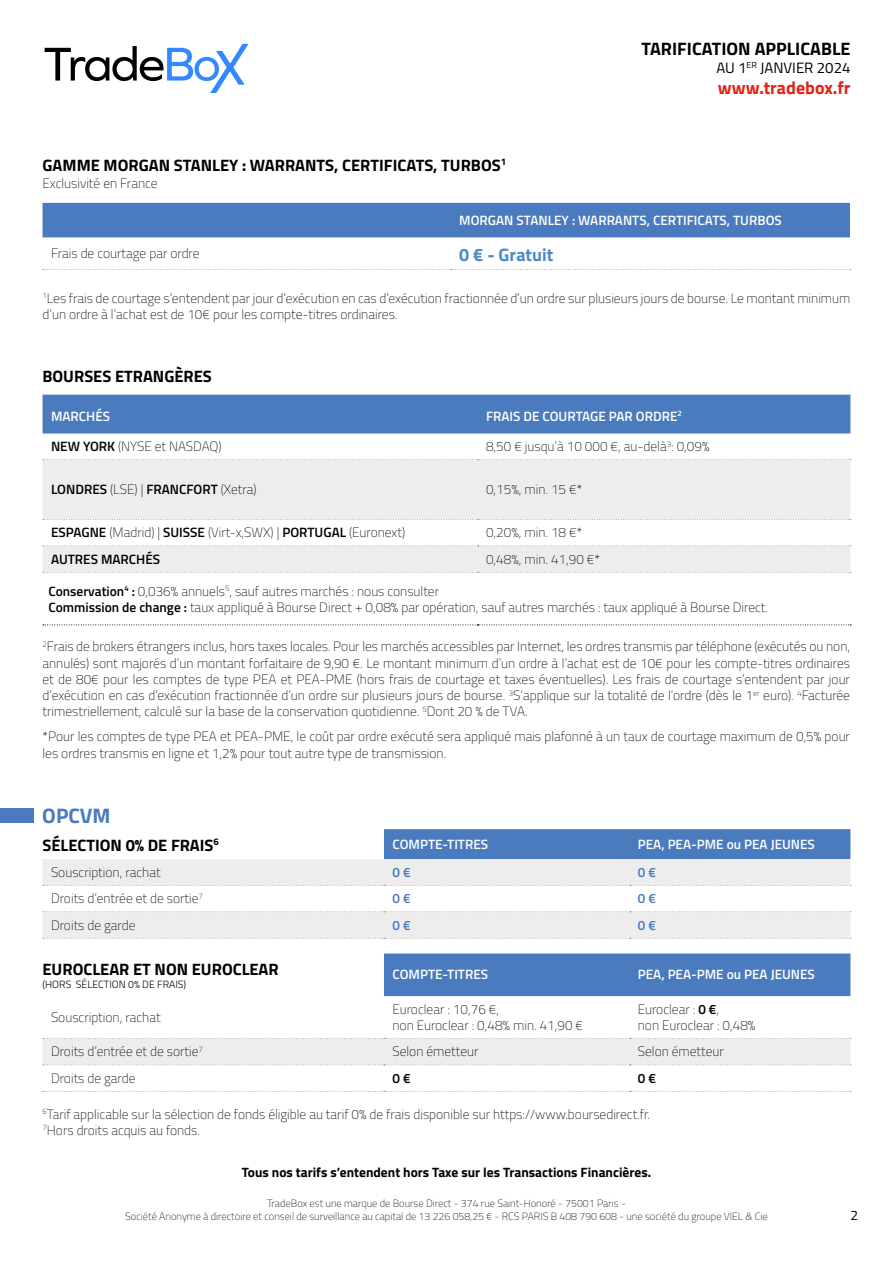
<style>
.page{position:relative;width:893px;height:1263px;background:#fff}
.page>*{position:absolute;margin:0;border:0;box-sizing:border-box;transform-origin:0 0}
.t1{font:700 21px "Cairo";color:#497bbe}
.t2{font:700 18px "Cairo";color:#000}
.t3{font:700 18px "Cairo";color:#e42313}
.t4{font:700 18px "Cairo";color:#4c8ac8}
.t5{font:700 16.5px "Cairo";color:#000}
.t6{font:15px "Cairo";color:#000}
.t7{font:13.65px "Cairo";color:#000}
.t8{font:200 13.5px/16.2px "Cairo";color:#000}
.t9{font:600 13.5px "Cairo";color:#fff}
.t10{font:700 13.5px "Cairo";color:#000}
.t11{font:600 13.5px "Cairo";color:#000}
.t12{font:600 13.5px "Cairo";color:#497bbe}
.t13{font:200 10.5px/13.5px "Cairo";color:#000;text-align:center}
.t14{font:300 10.5px "Cairo";color:#000}
.s1{font-weight:600}
.s2{font-weight:200}
</style>
<div class="page">
<svg style="left:45px;top:44px;width:203px;height:48px"></svg>
<div style="left:384px;top:829px;width:466px;height:30px;background:#497bbe"></div>
<svg style="left:43px;top:859px;width:807px;height:79px;fill:#ededed"></svg>
<svg style="left:43px;top:885px;width:808px;height:1px"></svg>
<svg style="left:43px;top:911px;width:808px;height:1px"></svg>
<svg style="left:43px;top:938px;width:808px;height:1px"></svg>
<div style="left:0;top:808px;width:34px;height:14px;background:#497bbe"></div>
<div style="left:384px;top:953px;width:466px;height:43px;background:#497bbe"></div>
<div style="left:43px;top:1038px;width:808px;height:27px;background:#ededed"></div>
<svg style="left:43px;top:1091px;width:808px;height:1px"></svg>
<div style="left:43px;top:395px;width:807px;height:38px;background:#497bbe"></div>
<svg style="left:43px;top:460px;width:807px;height:112px;fill:#ededed"></svg>
<svg style="left:43px;top:624px;width:808px;height:1px"></svg>
<svg style="left:43px;top:545px;width:808px;height:1px"></svg>
<svg style="left:43px;top:572px;width:808px;height:1px"></svg>
<svg style="left:43px;top:459px;width:808px;height:1px"></svg>
<svg style="left:43px;top:519px;width:808px;height:1px"></svg>
<div style="left:43px;top:203px;width:807px;height:34px;background:#497bbe"></div>
<svg style="left:43px;top:269px;width:808px;height:1px"></svg>
<p class="t5" style="left:43px;top:152px;width:465px">GAMME MORGAN STANLEY : WARRANTS, CERTIFICATS, TURBOS<sup>1</sup></p>
<p class="t8" style="left:43px;top:175px;width:117px">Exclusivité en France</p>
<h2 class="t2" style="left:641px;top:34px;width:211px">TARIFICATION APPLICABLE</h2>
<p class="t6" style="left:716px;top:57px;width:136px">AU 1<sup>ER</sup> JANVIER 2024</p>
<h2 class="t3" style="left:718px;top:73px;width:134px">www.tradebox.fr</h2>
<p class="t9" style="left:459px;top:210px;width:324px">MORGAN STANLEY : WARRANTS, CERTIFICATS, TURBOS</p>
<p class="t8" style="left:51px;top:245px;width:150px">Frais de courtage par ordre</p>
<h2 class="t4" style="left:459px;top:240px;width:95px">0 € - Gratuit</h2>
<p class="t8" style="left:43px;top:290px;width:809px"><sup>1</sup>Les frais de courtage s’entendent par jour d’exécution en cas d’exécution fractionnée d’un ordre sur plusieurs jours de bourse. Le montant minimum d’un ordre à l’achat est de 10€ pour les compte-titres ordinaires.</p>
<p class="t5" style="left:43px;top:363px;width:171px">BOURSES ETRANGÈRES</p>
<p class="t9" style="left:51px;top:406px;width:61px">MARCHÉS</p>
<p class="t9" style="left:486px;top:406px;width:197px">FRAIS DE COURTAGE PAR ORDRE<sup>2</sup></p>
<p class="t8" style="left:51px;top:438px;width:172px"><span class="s1">NEW YORK</span> (NYSE et NASDAQ)</p>
<p class="t8" style="left:486px;top:438px;width:225px">8,50 € jusqu’à 10 000 €, au-delà<sup>3</sup>: 0,09%</p>
<p class="t11" style="left:51px;top:479px;width:207px">LONDRES <span class="s2">(LSE) |</span> FRANCFORT <span class="s2">(Xetra)</span></p>
<p class="t8" style="left:486px;top:481px;width:98px">0,15%, min. 15 €*</p>
<p class="t8" style="left:51px;top:524px;width:356px"><span class="s1">ESPAGNE</span> (Madrid) | <span class="s1">SUISSE</span> (Virt-x,SWX) | <span class="s1">PORTUGAL</span> (Euronext)</p>
<p class="t8" style="left:486px;top:524px;width:98px">0,20%, min. 18 €*</p>
<p class="t11" style="left:51px;top:549px;width:111px">AUTRES MARCHÉS</p>
<p class="t8" style="left:486px;top:551px;width:116px">0,48%, min. 41,90 €*</p>
<p class="t8" style="left:49px;top:583px;width:721px"><span class="s1">Conservation</span><sup>4</sup> <span class="s1">:</span> 0,036% annuels<sup>5</sup>, sauf autres marchés : nous consulter<br><span class="s1">Commission de change :</span> taux appliqué à Bourse Direct + 0,08% par opération, sauf autres marchés : taux appliqué à Bourse Direct.</p>
<p class="t8" style="left:43px;top:638px;width:809px;text-align:justify"><sup>2</sup>Frais de brokers étrangers inclus, hors taxes locales. Pour les marchés accessibles par Internet, les ordres transmis par téléphone (exécutés ou non, annulés) sont majorés d’un montant forfaitaire de 9,90 €. Le montant minimum d’un ordre à l’achat est de 10€ pour les compte-titres ordinaires et de 80€ pour les comptes de type PEA et PEA-PME (hors frais de courtage et taxes éventuelles). Les frais de courtage s’entendent par jour d’exécution en cas d’exécution fractionnée d’un ordre sur plusieurs jours de bourse. <sup>3</sup>S’applique sur la totalité de l’ordre (dès le 1<sup>er</sup> euro). <sup>4</sup>Facturée trimestriellement, calculé sur la base de la conservation quotidienne. <sup>5</sup>Dont 20 % de TVA.</p>
<p class="t8" style="left:43px;top:728px;width:809px">*Pour les comptes de type PEA et PEA-PME, le coût par ordre exécuté sera appliqué mais plafonné à un taux de courtage maximum de 0,5% pour les ordres transmis en ligne et 1,2% pour tout autre type de transmission.</p>
<h1 class="t1" style="left:42px;top:798px;width:70px">OPCVM</h1>
<p class="t5" style="left:43px;top:831px;width:178px">SÉLECTION 0% DE FRAIS<sup>6</sup></p>
<p class="t9" style="left:392px;top:834px;width:97px">COMPTE-TITRES</p>
<p class="t9" style="left:638px;top:834px;width:179px">PEA, PEA-PME ou PEA JEUNES</p>
<p class="t8" style="left:51px;top:864px;width:111px">Souscription, rachat</p>
<p class="t12" style="left:392px;top:862px;width:20px">0 €</p>
<p class="t12" style="left:638px;top:862px;width:20px">0 €</p>
<p class="t8" style="left:51px;top:890px;width:154px">Droits d’entrée et de sortie<sup>7</sup></p>
<p class="t12" style="left:392px;top:888px;width:20px">0 €</p>
<p class="t12" style="left:638px;top:888px;width:20px">0 €</p>
<p class="t8" style="left:51px;top:917px;width:86px">Droits de garde</p>
<p class="t12" style="left:392px;top:915px;width:20px">0 €</p>
<p class="t12" style="left:638px;top:915px;width:20px">0 €</p>
<p class="t5" style="left:43px;top:956px;width:238px">EUROCLEAR ET NON EUROCLEAR</p>
<p class="t14" style="left:43px;top:976px;width:145px">(HORS SÉLECTION 0% DE FRAIS)</p>
<p class="t9" style="left:392px;top:964px;width:97px">COMPTE-TITRES</p>
<p class="t9" style="left:638px;top:964px;width:179px">PEA, PEA-PME ou PEA JEUNES</p>
<p class="t8" style="left:51px;top:1009px;width:111px">Souscription, rachat</p>
<p class="t8" style="left:392px;top:1001px;width:192px">Euroclear : 10,76 €,<br>non Euroclear : 0,48% min. 41,90 €</p>
<p class="t8" style="left:638px;top:1001px;width:119px">Euroclear : <span class="s1">0 €</span>,<br>non Euroclear : 0,48%</p>
<p class="t8" style="left:51px;top:1043px;width:154px">Droits d’entrée et de sortie<sup>7</sup></p>
<p class="t8" style="left:392px;top:1043px;width:88px">Selon émetteur</p>
<p class="t8" style="left:638px;top:1043px;width:88px">Selon émetteur</p>
<p class="t8" style="left:51px;top:1070px;width:86px">Droits de garde</p>
<p class="t11" style="left:392px;top:1068px;width:20px">0 €</p>
<p class="t11" style="left:638px;top:1068px;width:20px">0 €</p>
<p class="t8" style="left:43px;top:1106px;width:609px"><sup>6</sup>Tarif applicable sur la sélection de fonds éligible au tarif 0% de frais disponible sur https://www.boursedirect.fr.<br><sup>7</sup>Hors droits acquis au fonds.</p>
<p class="t10" style="left:242px;top:1161px;width:411px">Tous nos tarifs s’entendent hors Taxe sur les Transactions Financières.</p>
<p class="t13" style="left:125px;top:1196px;width:644px">TradeBox est une marque de Bourse Direct - 374 rue Saint-Honoré - 75001 Paris -<br>Société Anonyme à directoire et conseil de surveillance au capital de 13 226 058,25 € - RCS PARIS B 408 790 608 - une société du groupe VIEL &amp; Cie</p>
<p class="t7" style="left:850px;top:1206px;width:9px">2</p>
</div>
